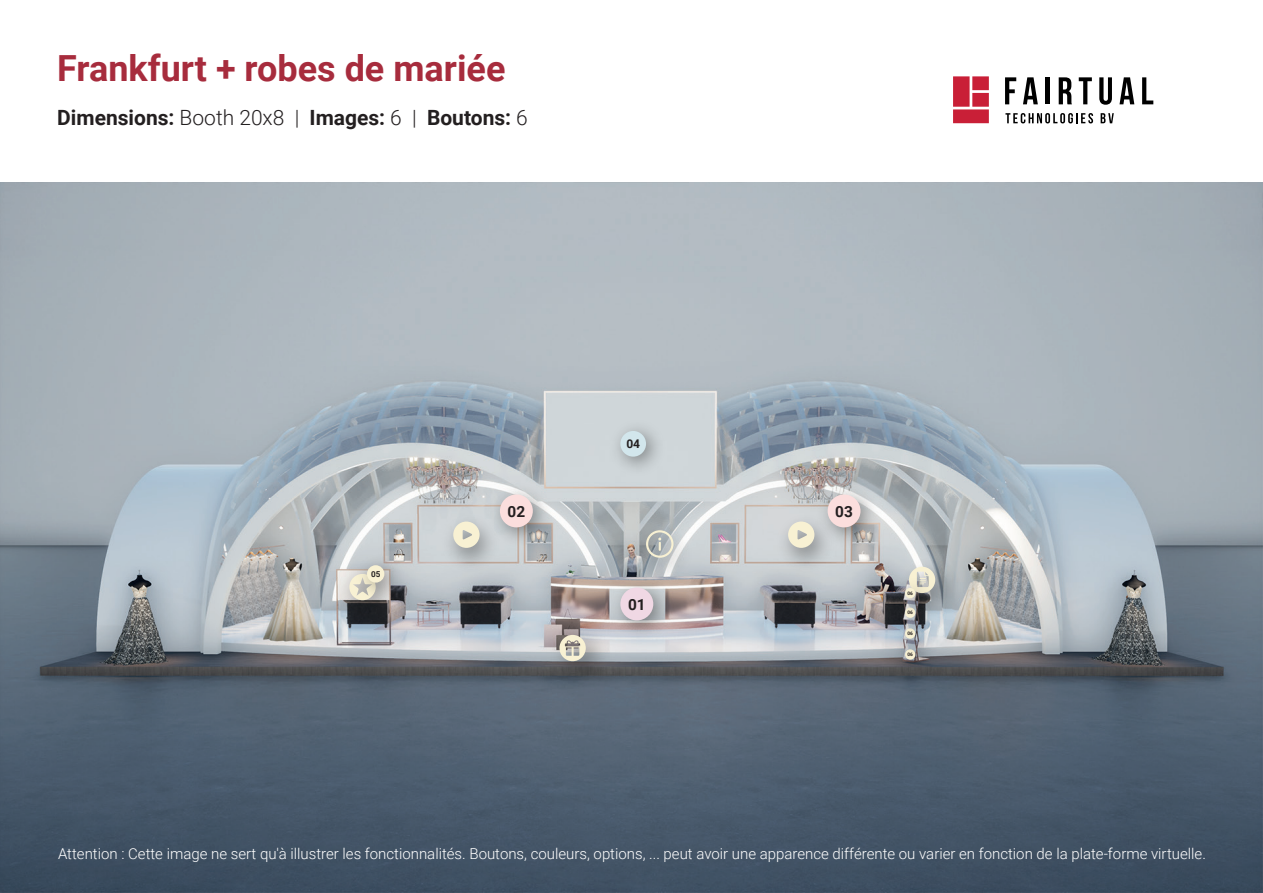
<style>
.page{position:relative;width:1263px;height:893px;background:#fff}
.page>*{position:absolute;margin:0;border:0;box-sizing:border-box;transform-origin:0 0}
.t1{font:700 36px "Roboto";color:#a72c3d}
.t2{font:700 21px "Roboto";color:#231f20}
.t3{font:700 15.3px "Roboto";color:#231f20}
.t4{font:300 15px "Roboto";color:#fff}
.t5{font:700 12px "Roboto";color:#231f20}
.t6{font:700 8.1px "Roboto";color:#231f20}
.t7{font:700 4.8px "Roboto";color:#231f20}
.s1{font-weight:300}
</style>
<div class="page">
<img style="left:0;top:182px;width:1263px;height:711px">
<img style="left:602px;top:412px;width:71px;height:72px">
<div style="left:620px;top:431px;width:26px;height:26px;background:#d2e6ec;border-radius:50%"></div>
<img style="left:602px;top:569px;width:78px;height:78px">
<div style="left:620px;top:587px;width:33px;height:33px;background:#f0d8e4;border-radius:50%"></div>
<img style="left:481px;top:476px;width:79px;height:78px">
<div style="left:500px;top:494px;width:33px;height:33px;background:#fbdedd;border-radius:50%"></div>
<img style="left:809px;top:476px;width:78px;height:78px">
<div style="left:828px;top:494px;width:32px;height:33px;background:#fbdedd;border-radius:50%"></div>
<img style="left:331px;top:555px;width:71px;height:72px">
<img style="left:627px;top:516px;width:73px;height:73px">
<svg style="left:646px;top:530px;width:27px;height:28px"></svg>
<img style="left:770px;top:507px;width:71px;height:72px">
<svg style="left:788px;top:521px;width:26px;height:27px"></svg>
<img style="left:435px;top:507px;width:72px;height:72px">
<svg style="left:453px;top:522px;width:27px;height:26px"></svg>
<img style="left:542px;top:618px;width:78px;height:78px">
<svg style="left:559px;top:635px;width:27px;height:26px"></svg>
<img style="left:892px;top:549px;width:77px;height:78px">
<svg style="left:909px;top:567px;width:26px;height:2px"></svg>
<img style="left:348px;top:547px;width:63px;height:63px">
<div style="left:367px;top:565px;width:17px;height:18px;background:#f8f1d3;border-radius:50%"></div>
<img style="left:886px;top:665px;width:56px;height:21px">
<img style="left:886px;top:645px;width:56px;height:20px">
<img style="left:886px;top:625px;width:56px;height:20px">
<img style="left:886px;top:569px;width:56px;height:56px">
<div style="left:905px;top:588px;width:10px;height:10px;background:#f8f1d3;border-radius:50%"></div>
<svg style="left:953px;top:76px;width:36px;height:47px;background:#d04054"></svg>
<svg style="left:1005px;top:77px;width:11px;height:27px"></svg>
<svg style="left:1023px;top:77px;width:15px;height:27px"></svg>
<div style="left:1045px;top:77px;width:5px;height:27px;background:#000"></div>
<svg style="left:1059px;top:77px;width:13px;height:27px"></svg>
<svg style="left:1079px;top:77px;width:13px;height:27px"></svg>
<svg style="left:1099px;top:77px;width:13px;height:28px"></svg>
<svg style="left:1119px;top:77px;width:15px;height:27px"></svg>
<svg style="left:1142px;top:77px;width:11px;height:27px"></svg>
<svg style="left:1005px;top:113px;width:88px;height:10px"></svg>
<svg style="left:1100px;top:113px;width:14px;height:10px"></svg>
<h1 class="t1" style="left:57px;top:43px;width:450px">Frankfurt + robes de mariée</h1>
<h2 class="t2" style="left:57px;top:103px;width:472px">Dimensions: <span class="s1">Booth 20x8 |</span> Images: <span class="s1">6 |</span> Boutons: <span class="s1">6</span></h2>
<p class="t5" style="left:626px;top:435px;width:15px">04</p>
<p class="t6" style="left:371px;top:568px;width:11px">05</p>
<p class="t3" style="left:508px;top:500px;width:19px">02</p>
<p class="t3" style="left:835px;top:500px;width:19px">03</p>
<p class="t3" style="left:628px;top:593px;width:19px">01</p>
<p class="t7" style="left:907px;top:590px;width:7px">06</p>
<p class="t7" style="left:907px;top:609px;width:7px">06</p>
<p class="t7" style="left:907px;top:630px;width:7px">06</p>
<p class="t7" style="left:907px;top:651px;width:7px">06</p>
<p class="t4" style="left:58px;top:843px;width:1149px">Attention : Cette image ne sert qu'à illustrer les fonctionnalités. Boutons, couleurs, options, ... peut avoir une apparence différente ou varier en fonction de la plate-forme virtuelle.</p>
</div>
